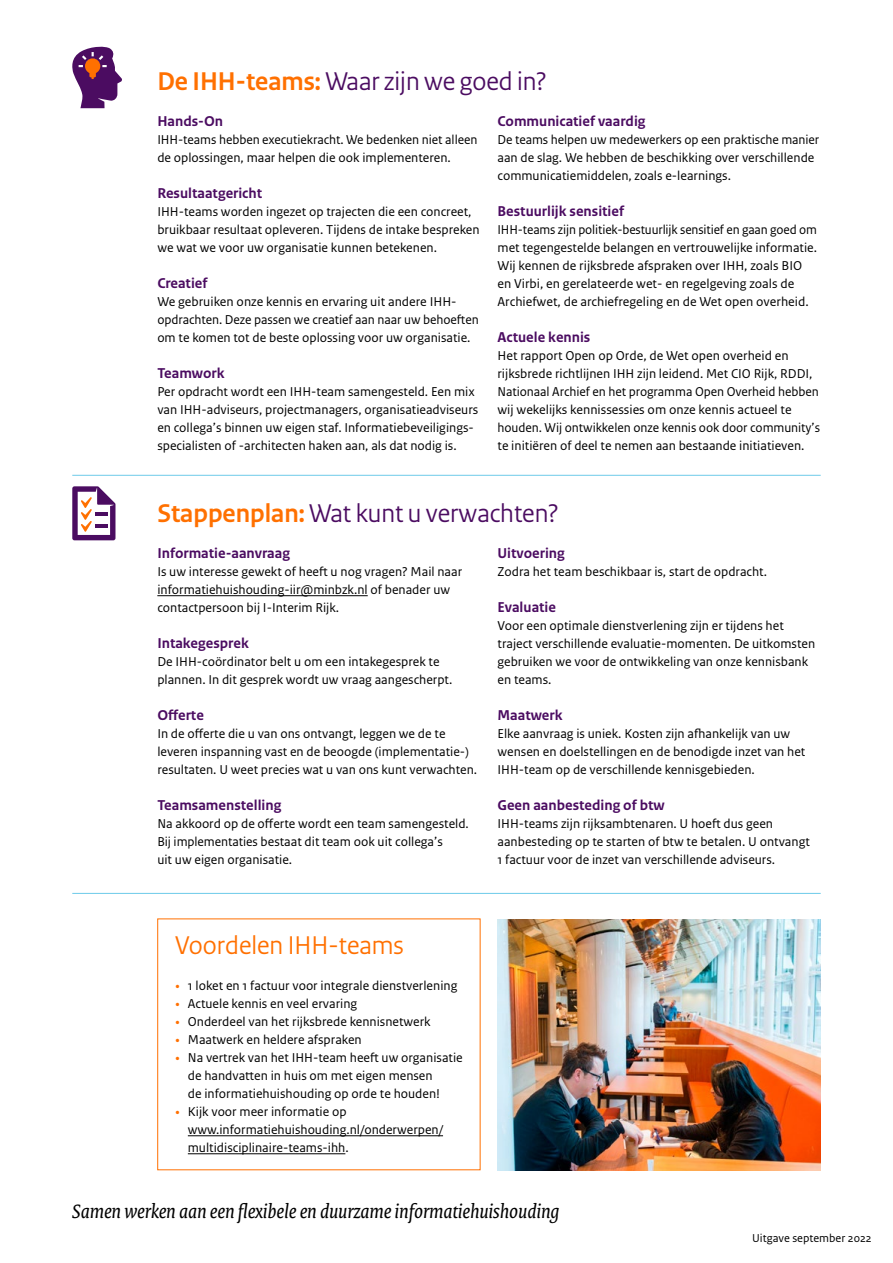
<style>
.page{position:relative;width:893px;height:1263px;background:#fff}
.page>*{position:absolute;margin:0;border:0;box-sizing:border-box;transform-origin:0 0}
.H2_03_RO_Kop{font:27px "Rijksoverheid Sans Heading";color:#4b0c61}
.H2_03_RO_Kop-2{font:27px "Rijksoverheid Sans Heading";color:#ff7000}
.Streamer{font:italic 21px "Rijksoverheid Serif";color:#000}
.H3_05_RO_Alineakop_S{font:700 15px "Rijksoverheid Sans Text";color:#4b0c61}
.P_10_RO_Broodtekst_S{font:13.5px/18px "Rijksoverheid Sans Text";color:#000}
.P_10_RO_Broodtekst_S-2{font:12px "Rijksoverheid Sans Text";color:#000}
.s1{font-weight:700;color:#ff7000}
.s2{font-family:"Rijksoverheid Serif";color:#ff7000}
</style>
<div class="page">
<hr style="left:157px;top:595px;width:211px;height:1px;background:#000">
<svg style="left:72px;top:46px;width:50px;height:62px"></svg>
<hr style="left:72px;top:475px;width:749px;height:1px;background:#6dcbe9">
<hr style="left:72px;top:893px;width:749px;height:1px;background:#6dcbe9">
<svg style="left:72px;top:486px;width:43px;height:54px"></svg>
<img style="left:497px;top:919px;width:324px;height:251px">
<hr style="left:188px;top:1135px;width:255px;height:1px;background:#000">
<hr style="left:188px;top:1153px;width:157px;height:1px;background:#000">
<h2 class="H2_03_RO_Kop" style="left:157px;top:66px;width:391px"><span class="s1">De IHH-teams:</span> Waar zijn we goed in?</h2>
<h3 class="H3_05_RO_Alineakop_S" style="left:157px;top:113px;width:67px">Hands-On</h3>
<p class="P_10_RO_Broodtekst_S" style="left:157px;top:131px;width:322px">IHH-teams hebben executiekracht. We bedenken niet alleen de oplossingen, maar helpen die ook implementeren.</p>
<h3 class="H3_05_RO_Alineakop_S" style="left:157px;top:185px;width:106px">Resultaatgericht</h3>
<p class="P_10_RO_Broodtekst_S" style="left:157px;top:203px;width:324px">IHH-teams worden ingezet op trajecten die een concreet, bruikbaar resultaat opleveren. Tijdens de intake bespreken we wat we voor uw organisatie kunnen betekenen.</p>
<h3 class="H3_05_RO_Alineakop_S" style="left:157px;top:275px;width:52px">Creatief</h3>
<p class="P_10_RO_Broodtekst_S" style="left:157px;top:293px;width:323px">We gebruiken onze kennis en ervaring uit andere IHH&shy;opdrachten. Deze passen we creatief aan naar uw behoeften om te komen tot de beste oplossing voor uw organisatie.</p>
<h3 class="H3_05_RO_Alineakop_S" style="left:157px;top:365px;width:69px">Teamwork</h3>
<p class="P_10_RO_Broodtekst_S" style="left:157px;top:383px;width:322px">Per opdracht wordt een IHH-team samengesteld. Een mix van IHH-adviseurs, projectmanagers, organisatieadviseurs en collega’s binnen uw eigen staf. Informatiebeveiligings&shy;specialisten of -architecten haken aan, als dat nodig is.</p>
<h3 class="H3_05_RO_Alineakop_S" style="left:497px;top:113px;width:150px">Communicatief vaardig</h3>
<p class="P_10_RO_Broodtekst_S" style="left:497px;top:131px;width:323px">De teams helpen uw medewerkers op een praktische manier aan de slag. We hebben de beschikking over verschillende communicatiemiddelen, zoals e-learnings.</p>
<h3 class="H3_05_RO_Alineakop_S" style="left:497px;top:203px;width:128px">Bestuurlijk sensitief</h3>
<p class="P_10_RO_Broodtekst_S" style="left:497px;top:221px;width:321px">IHH-teams zijn politiek-bestuurlijk sensitief en gaan goed om met tegengestelde belangen en vertrouwelijke informatie.<br>Wij kennen de rijksbrede afspraken over IHH, zoals BIO en Virbi, en gerelateerde wet- en regelgeving zoals de Archiefwet, de archiefregeling en de Wet open overheid.</p>
<h3 class="H3_05_RO_Alineakop_S" style="left:497px;top:329px;width:94px">Actuele kennis</h3>
<p class="P_10_RO_Broodtekst_S" style="left:497px;top:347px;width:324px">Het rapport Open op Orde, de Wet open overheid en rijksbrede richtlijnen IHH zijn leidend. Met CIO Rijk, RDDI, Nationaal Archief en het programma Open Overheid hebben wij wekelijks kennissessies om onze kennis actueel te houden. Wij ontwikkelen onze kennis ook door community’s te initiëren of deel te nemen aan bestaande initiatieven.</p>
<h2 class="H2_03_RO_Kop" style="left:157px;top:498px;width:403px"><span class="s1">Stappenplan:</span> Wat kunt u verwachten?</h2>
<h3 class="H3_05_RO_Alineakop_S" style="left:157px;top:545px;width:134px">Informatie-aanvraag</h3>
<p class="P_10_RO_Broodtekst_S" style="left:157px;top:563px;width:306px">Is uw interesse gewekt of heeft u nog vragen? Mail naar informatiehuishouding-iir@minbzk.nl of benader uw contactpersoon bij I-Interim Rijk.</p>
<h3 class="H3_05_RO_Alineakop_S" style="left:157px;top:635px;width:93px">Intakegesprek</h3>
<p class="P_10_RO_Broodtekst_S" style="left:157px;top:653px;width:284px">De IHH-coördinator belt u om een intakegesprek te</p>
<p class="P_10_RO_Broodtekst_S" style="left:157px;top:671px;width:297px">plannen. In dit gesprek wordt uw vraag aangescherpt.</p>
<h3 class="H3_05_RO_Alineakop_S" style="left:157px;top:707px;width:48px">Offerte</h3>
<p class="P_10_RO_Broodtekst_S" style="left:157px;top:725px;width:321px">In de offerte die u van ons ontvangt, leggen we de te leveren inspanning vast en de beoogde (implementatie-) resultaten. U weet precies wat u van ons kunt verwachten.</p>
<h3 class="H3_05_RO_Alineakop_S" style="left:157px;top:797px;width:126px">Teamsamenstelling</h3>
<p class="P_10_RO_Broodtekst_S" style="left:157px;top:815px;width:313px">Na akkoord op de offerte wordt een team samengesteld.<br>Bij implementaties bestaat dit team ook uit collega’s<br>uit uw eigen organisatie.</p>
<h3 class="H3_05_RO_Alineakop_S" style="left:497px;top:545px;width:69px">Uitvoering</h3>
<p class="P_10_RO_Broodtekst_S" style="left:497px;top:563px;width:271px">Zodra het team beschikbaar is, start de opdracht.</p>
<h3 class="H3_05_RO_Alineakop_S" style="left:497px;top:599px;width:60px">Evaluatie</h3>
<p class="P_10_RO_Broodtekst_S" style="left:497px;top:617px;width:319px">Voor een optimale dienstverlening zijn er tijdens het traject verschillende evaluatie-momenten. De uitkomsten gebruiken we voor de ontwikkeling van onze kennisbank en teams.</p>
<h3 class="H3_05_RO_Alineakop_S" style="left:497px;top:707px;width:67px">Maatwerk</h3>
<p class="P_10_RO_Broodtekst_S" style="left:497px;top:725px;width:309px">Elke aanvraag is uniek. Kosten zijn afhankelijk van uw wensen en doelstellingen en de benodigde inzet van het<br>IHH-team op de verschillende kennisgebieden.</p>
<h3 class="H3_05_RO_Alineakop_S" style="left:497px;top:797px;width:169px">Geen aanbesteding of btw</h3>
<p class="P_10_RO_Broodtekst_S" style="left:497px;top:815px;width:314px">IHH-teams zijn rijksambtenaren. U hoeft dus geen aanbesteding op te starten of btw te betalen. U ontvangt<br>1 factuur voor de inzet van verschillende adviseurs.</p>
<h2 class="H2_03_RO_Kop-2" style="left:175px;top:930px;width:230px">Voordelen IHH-teams</h2>
<p class="P_10_RO_Broodtekst_S" style="left:175px;top:977px;width:284px"><span class="s2">•</span> 1 loket en 1 factuur voor integrale dienstverlening</p>
<p class="P_10_RO_Broodtekst_S" style="left:175px;top:995px;width:184px"><span class="s2">•</span> Actuele kennis en veel ervaring</p>
<p class="P_10_RO_Broodtekst_S" style="left:175px;top:1013px;width:257px"><span class="s2">•</span> Onderdeel van het rijksbrede kennisnetwerk</p>
<p class="P_10_RO_Broodtekst_S" style="left:175px;top:1031px;width:188px"><span class="s2">•</span> Maatwerk en heldere afspraken</p>
<p class="P_10_RO_Broodtekst_S" style="left:188px;top:1049px;width:276px;text-indent:-13px"><span class="s2">•</span> Na vertrek van het IHH-team heeft uw organisatie de handvatten in huis om met eigen mensen<br>de informatiehuishouding op orde te houden!</p>
<p class="P_10_RO_Broodtekst_S" style="left:188px;top:1103px;width:257px;text-indent:-13px"><span class="s2">•</span> Kijk voor meer informatie op www.informatiehuishouding.nl/onderwerpen/ multidisciplinaire-teams-ihh.</p>
<p class="Streamer" style="left:72px;top:1198px;width:489px">Samen werken aan een flexibele en duurzame informatiehuishouding</p>
<p class="P_10_RO_Broodtekst_S-2" style="left:752px;top:1231px;width:121px">Uitgave september 2022</p>
</div>
